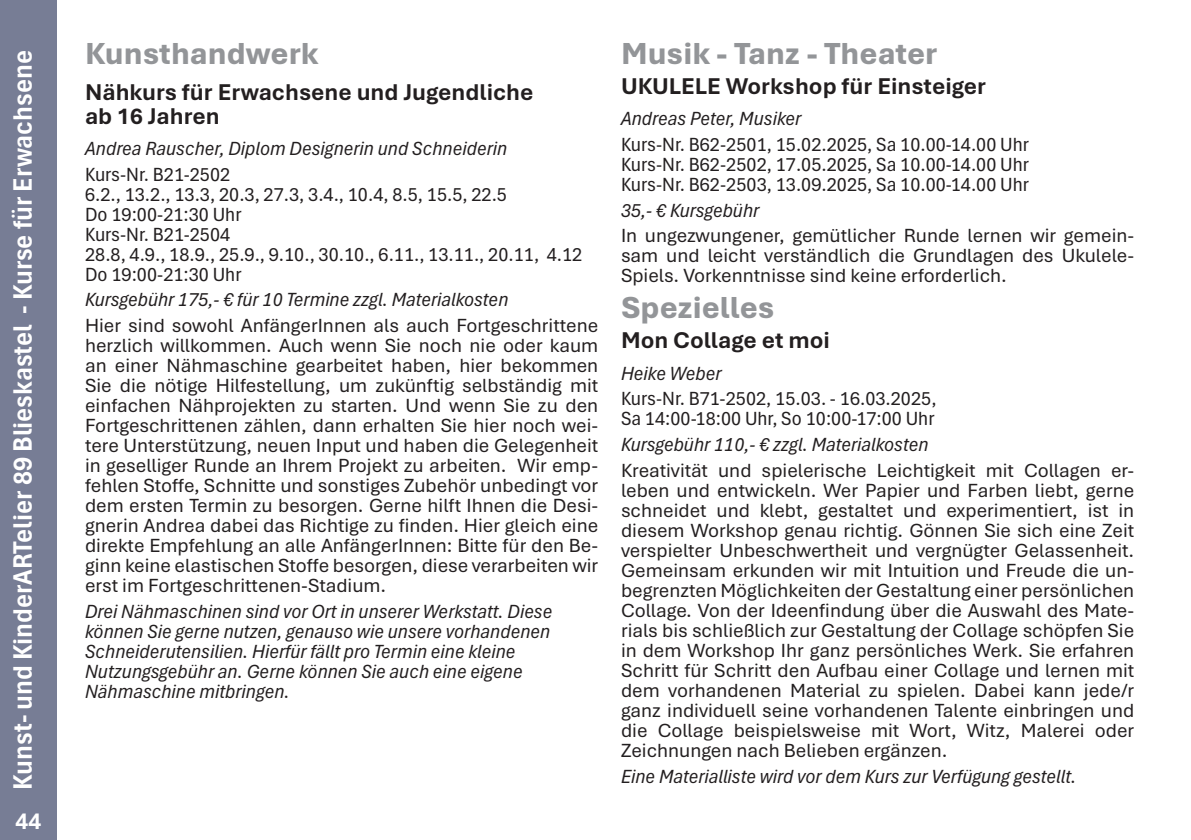
<style>
.page{position:relative;width:1191px;height:840px;background:#fff}
.page>*{position:absolute;margin:0;border:0;box-sizing:border-box;transform-origin:0 0}
.t1{font:800 32px "Aptos";color:#939598}
.t2{font:700 condensed 28px "Aptos";color:#fff}
.t3{font:700 24px/24px "Aptos";color:#231f20}
.t4{font:700 24px "Aptos";color:#fff}
.t5{font:20px/20px "Aptos";color:#231f20;text-align:justify}
.t6{font:italic condensed 20px/20px "Aptos";color:#231f20}
.t7{font:condensed 20px/20px "Aptos";color:#231f20}
</style>
<div class="page">
<div style="left:0;top:0;width:57px;height:839px;background:#777d95"></div>
<h2 class="t2" style="left:4px;top:789px;width:740px;rotate:-90deg">Kunst- und KinderARTelier 89 Blieskastel - Kurse für Erwachsene</h2>
<p class="t4" style="left:16px;top:803px;width:27px">44</p>
<h1 class="t1" style="left:85px;top:32px;width:235px">Kunsthandwerk</h1>
<p class="t3" style="left:85px;top:79px;width:450px">Nähkurs für Erwachsene und Jugendliche ab 16 Jahren</p>
<p class="t6" style="left:85px;top:137px;width:424px">Andrea Rauscher, Diplom Designerin und Schneiderin</p>
<p class="t7" style="left:85px;top:163px;width:499px">Kurs-Nr. B21-2502<br>6.2., 13.2., 13.3, 20.3, 27.3, 3.4., 10.4, 8.5, 15.5, 22.5<br>Do 19:00-21:30 Uhr<br>Kurs-Nr. B21-2504<br>28.8, 4.9., 18.9., 25.9., 9.10., 30.10., 6.11., 13.11., 20.11, 4.12<br>Do 19:00-21:30 Uhr</p>
<p class="t6" style="left:85px;top:289px;width:425px">Kursgebühr 175,- € für 10 Termine zzgl. Materialkosten</p>
<p class="t5" style="left:85px;top:314px;width:515px">Hier sind sowohl AnfängerInnen als auch Fortgeschrittene herzlich willkommen. Auch wenn Sie noch nie oder kaum an einer Nähmaschine gearbeitet haben, hier bekommen Sie die nötige Hilfestellung, um zukünftig selbständig mit einfachen Nähprojekten zu starten. Und wenn Sie zu den Fortgeschrittenen zählen, dann erhalten Sie hier noch wei&shy;tere Unterstützung, neuen Input und haben die Gelegenheit in geselliger Runde an Ihrem Projekt zu arbeiten. Wir emp&shy;fehlen Stoffe, Schnitte und sonstiges Zubehör unbedingt vor dem ersten Termin zu besorgen. Gerne hilft Ihnen die Desi&shy;gnerin Andrea dabei das Richtige zu finden. Hier gleich eine direkte Empfehlung an alle AnfängerInnen: Bitte für den Be&shy;ginn keine elastischen Stoffe besorgen, diese verarbeiten wir erst im Fortgeschrittenen-Stadium.</p>
<p class="t6" style="left:85px;top:600px;width:469px">Drei Nähmaschinen sind vor Ort in unserer Werkstatt. Diese können Sie gerne nutzen, genauso wie unsere vorhandenen Schneiderutensilien. Hierfür fällt pro Termin eine kleine Nutzungsgebühr an. Gerne können Sie auch eine eigene Nähmaschine mitbringen.</p>
<h1 class="t1" style="left:621px;top:32px;width:318px">Musik - Tanz - Theater</h1>
<p class="t3" style="left:621px;top:73px;width:366px">UKULELE Workshop für Einsteiger</p>
<p class="t6" style="left:621px;top:108px;width:182px">Andreas Peter, Musiker</p>
<p class="t7" style="left:621px;top:133px;width:409px;text-align:justify">Kurs-Nr. B62-2501, 15.02.2025, Sa 10.00-14.00 Uhr Kurs-Nr. B62-2502, 17.05.2025, Sa 10.00-14.00 Uhr Kurs-Nr. B62-2503, 13.09.2025, Sa 10.00-14.00 Uhr</p>
<p class="t6" style="left:621px;top:199px;width:140px">35,- € Kursgebühr</p>
<p class="t5" style="left:621px;top:225px;width:515px">In ungezwungener, gemütlicher Runde lernen wir gemein&shy;sam und leicht verständlich die Grundlagen des Ukulele-Spiels. Vorkenntnisse sind keine erforderlich.</p>
<h1 class="t1" style="left:621px;top:286px;width:155px">Spezielles</h1>
<p class="t3" style="left:621px;top:327px;width:210px">Mon Collage et moi</p>
<p class="t6" style="left:621px;top:362px;width:102px">Heike Weber</p>
<p class="t7" style="left:621px;top:387px;width:317px">Kurs-Nr. B71-2502, 15.03. - 16.03.2025,<br>Sa 14:00-18:00 Uhr, So 10:00-17:00 Uhr</p>
<p class="t6" style="left:621px;top:433px;width:309px">Kursgebühr 110,- € zzgl. Materialkosten</p>
<p class="t5" style="left:621px;top:459px;width:515px">Kreativität und spielerische Leichtigkeit mit Collagen er&shy;leben und entwickeln. Wer Papier und Farben liebt, gerne schneidet und klebt, gestaltet und experimentiert, ist in diesem Workshop genau richtig. Gönnen Sie sich eine Zeit verspielter Unbeschwertheit und vergnügter Gelassenheit.<br>Gemeinsam erkunden wir mit Intuition und Freude die un&shy;begrenzten Möglichkeiten der Gestaltung einer persönlichen Collage. Von der Ideenfindung über die Auswahl des Mate&shy;rials bis schließlich zur Gestaltung der Collage schöpfen Sie in dem Workshop Ihr ganz persönliches Werk. Sie erfahren Schritt für Schritt den Aufbau einer Collage und lernen mit dem vorhandenen Material zu spielen. Dabei kann jede/r ganz individuell seine vorhandenen Talente einbringen und die Collage beispielsweise mit Wort, Witz, Malerei oder Zeichnungen nach Belieben ergänzen.</p>
<p class="t6" style="left:621px;top:764px;width:457px">Eine Materialliste wird vor dem Kurs zur Verfügung gestellt.</p>
</div>
